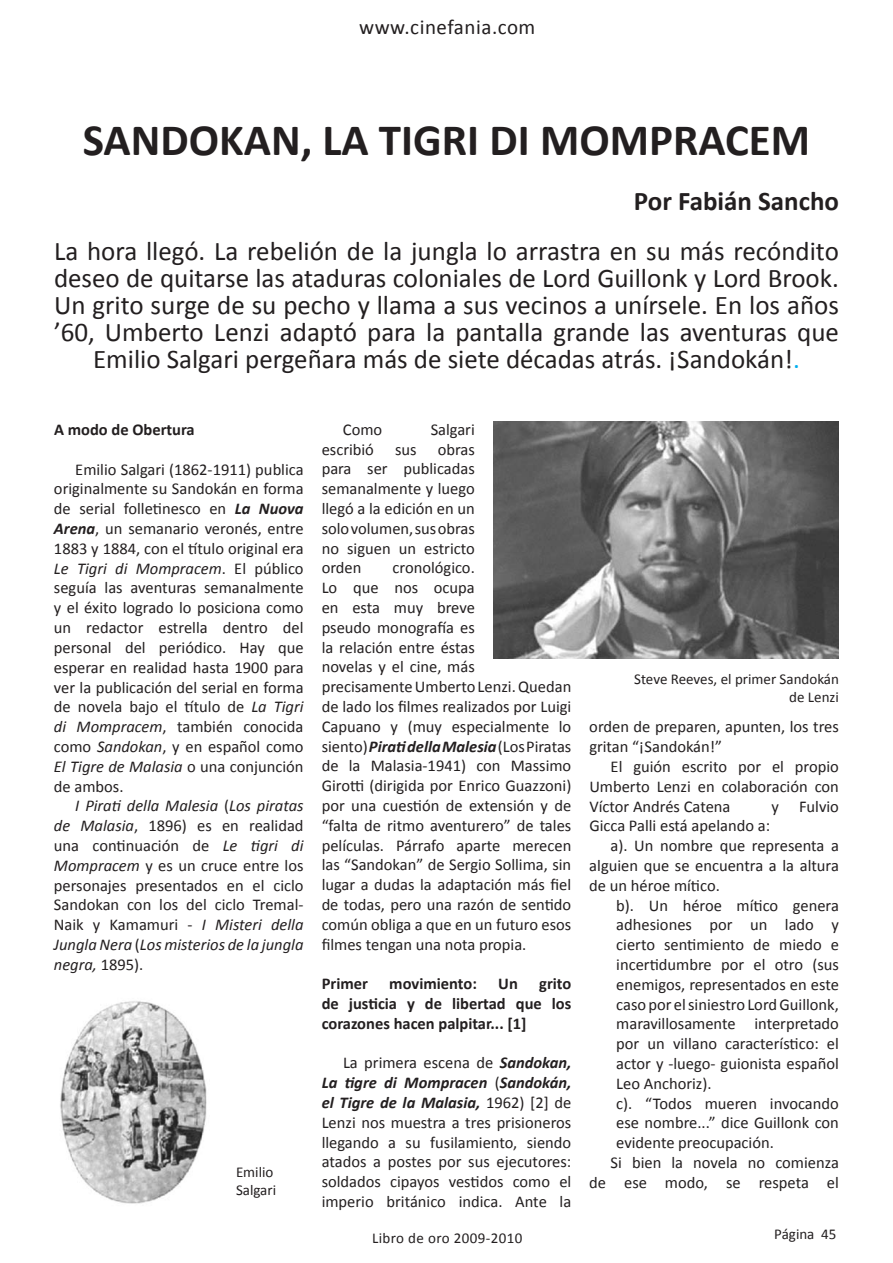
<style>
.page{position:relative;width:893px;height:1263px;background:#fff}
.page>*{position:absolute;margin:0;border:0;box-sizing:border-box;transform-origin:0 0}
.t1{font:700 45px "Calibri";color:#231f20}
.t2{font:27px/27px "Calibri";color:#231f20;text-align:center}
.t3{font:700 27px "Calibri";color:#231f20}
.t4{font:21px "Calibri";letter-spacing:.025em;color:#231f20}
.t5{font:16.5px/19.8px "Calibri";color:#231f20;text-align:justify}
.t6{font:700 16.5px/19.8px "Calibri";color:#231f20;text-align:justify}
.t7{font:15px/18px "Calibri";color:#231f20}
.t8{font:15px "Calibri";letter-spacing:.025em;color:#231f20}
.s1{color:#00aeef}
.s2{font-weight:700;font-style:italic}
.s3{font-style:italic}
</style>
<div class="page">
<img style="left:60px;top:1001px;width:147px;height:203px">
<img style="left:493px;top:421px;width:346px;height:237px">
<p class="t4" style="left:359px;top:14px;width:178px">www.cinefania.com</p>
<h1 class="t1" style="left:83px;top:112px;width:729px">SANDOKAN, LA TIGRI DI MOMPRACEM</h1>
<h2 class="t3" style="left:634px;top:184px;width:207px">Por Fabián Sancho</h2>
<p class="t2" style="left:54px;top:236px;width:786px">La hora llegó. La rebelión de la jungla lo arrastra en su más recóndito deseo de quitarse las ataduras coloniales de Lord Guillonk y Lord Brook.<br>Un grito surge de su pecho y llama a sus vecinos a unírsele. En los años ’60, Umberto Lenzi adaptó para la pantalla grande las aventuras que Emilio Salgari pergeñara más de siete décadas atrás. ¡Sandokán!<span class="s1">.</span></p>
<p class="t6" style="left:54px;top:419px;width:142px">A modo de Obertura</p>
<p class="t5" style="left:54px;top:458px;width:251px;text-indent:21px">Emilio Salgari (1862-1911) publica originalmente su Sandokán en forma de serial folletinesco en <span class="s2">La Nuova Arena</span>, un semanario veronés, entre 1883 y 1884, con el título original era <span class="s3">Le Tigri di Mompracem</span>. El público seguía las aventuras semanalmente y el éxito logrado lo posiciona como un redactor estrella dentro del personal del periódico. Hay que esperar en realidad hasta 1900 para ver la publicación del serial en forma de novela bajo el título de <span class="s3">La Tigri di Mompracem</span>, también conocida como <span class="s3">Sandokan</span>, y en español como <span class="s3">El Tigre de Malasia</span> o una conjunción de ambos.</p>
<p class="t5" style="left:54px;top:795px;width:251px;text-indent:21px"><span class="s3">I Pirati della Malesia</span> (<span class="s3">Los piratas de Malasia</span>, 1896) es en realidad una continuación de <span class="s3">Le tigri di Mompracem</span> y es un cruce entre los personajes presentados en el ciclo Sandokan con los del ciclo Tremal-Naik y Kamamuri - <span class="s3">I Misteri della Jungla Nera</span> (<span class="s3">Los misterios de la jungla negra,</span> 1895).</p>
<p class="t7" style="left:236px;top:1162px;width:42px">Emilio<br>Salgari</p>
<p class="t5" style="left:343px;top:419px;width:41px">Como</p>
<p class="t5" style="left:431px;top:419px;width:46px">Salgari</p>
<p class="t5" style="left:322px;top:438px;width:54px">escribió</p>
<p class="t5" style="left:395px;top:438px;width:23px">sus</p>
<p class="t5" style="left:322px;top:438px;width:155px;text-indent:116px">obras para ser publicadas semanalmente y luego llegó a la edición en un solovolumen,susobras no siguen un estricto orden</p>
<p class="t5" style="left:322px;top:557px;width:251px;text-align:left;text-indent:71px">cronológico.<br>Lo que nos ocupa<br>en esta muy breve<br>pseudo monografía es<br>la relación entre éstas<br>novelas y el cine, más precisamenteUmberto Lenzi.Quedan de lado los filmes realizados por Luigi<br>Capuano y (muy especialmente lo siento)<span class="s2">Pirati della Malesia</span> (Los Piratas de la Malasia-1941) con Massimo<br>Girotti (dirigida por Enrico Guazzoni) por una cuestión de extensión y de “falta de ritmo aventurero” de tales películas. Párrafo aparte merecen las “Sandokan” de Sergio Sollima, sin lugar a dudas la adaptación más fiel de todas, pero una razón de sentido común obliga a que en un futuro esos filmes tengan una nota propia.</p>
<p class="t6" style="left:322px;top:973px;width:48px">Primer</p>
<p class="t6" style="left:389px;top:973px;width:89px">movimiento:</p>
<p class="t6" style="left:498px;top:973px;width:21px">Un</p>
<p class="t6" style="left:322px;top:973px;width:251px;text-indent:217px">grito de justicia y de libertad que los corazones hacen palpitar... [1]</p>
<p class="t5" style="left:322px;top:1052px;width:251px;text-indent:21px">La primera escena de <span class="s2">Sandokan, La tigre di Mompracen</span> (<span class="s2">Sandokán, el Tigre de la Malasia,</span> 1962) [2] de Lenzi nos muestra a tres prisioneros llegando a su fusilamiento, siendo atados a postes por sus ejecutores: soldados cipayos vestidos como el imperio británico indica. Ante la</p>
<p class="t8" style="left:372px;top:1228px;width:152px">Libro de oro 2009-2010</p>
<p class="t7" style="left:634px;top:670px;width:206px;text-align:right">Steve Reeves, el primer Sandokán de Lenzi</p>
<p class="t5" style="left:589px;top:716px;width:251px">orden de preparen, apunten, los tres gritan “¡Sandokán!”</p>
<p class="t5" style="left:589px;top:756px;width:251px;text-indent:21px">El guión escrito por el propio Umberto Lenzi en colaboración con Víctor Andrés Catena</p>
<p class="t5" style="left:771px;top:795px;width:69px">y Fulvio</p>
<p class="t5" style="left:589px;top:815px;width:182px">Gicca Palli está apelando a:</p>
<p class="t5" style="left:611px;top:835px;width:230px">a). Un nombre que representa a</p>
<p class="t5" style="left:589px;top:855px;width:251px">alguien que se encuentra a la altura</p>
<p class="t5" style="left:589px;top:874px;width:132px">de un héroe mítico.</p>
<p class="t5" style="left:616px;top:894px;width:224px">b). Un héroe mítico genera</p>
<p class="t5" style="left:616px;top:914px;width:224px">adhesiones por un lado y</p>
<p class="t5" style="left:616px;top:934px;width:224px">cierto sentimiento de miedo e</p>
<p class="t5" style="left:616px;top:954px;width:224px">incertidumbre por el otro (sus</p>
<p class="t5" style="left:616px;top:973px;width:224px">enemigos, representados en este</p>
<p class="t5" style="left:616px;top:993px;width:224px">caso por elsiniestro LordGuillonk,</p>
<p class="t5" style="left:616px;top:1013px;width:224px">maravillosamente interpretado</p>
<p class="t5" style="left:616px;top:1033px;width:224px">por un villano característico: el</p>
<p class="t5" style="left:616px;top:1053px;width:224px">actor y -luego- guionista español</p>
<p class="t5" style="left:616px;top:1072px;width:97px">Leo Anchoriz).</p>
<p class="t5" style="left:616px;top:1092px;width:224px">c). “Todos mueren invocando</p>
<p class="t5" style="left:616px;top:1112px;width:224px">ese nombre...” dice Guillonk con</p>
<p class="t5" style="left:616px;top:1132px;width:159px">evidente preocupación.</p>
<p class="t5" style="left:611px;top:1152px;width:230px">Si bien la novela no comienza</p>
<p class="t5" style="left:589px;top:1171px;width:251px">de ese modo, se respeta el</p>
<p class="t7" style="left:774px;top:1224px;width:64px">Página 45</p>
</div>
